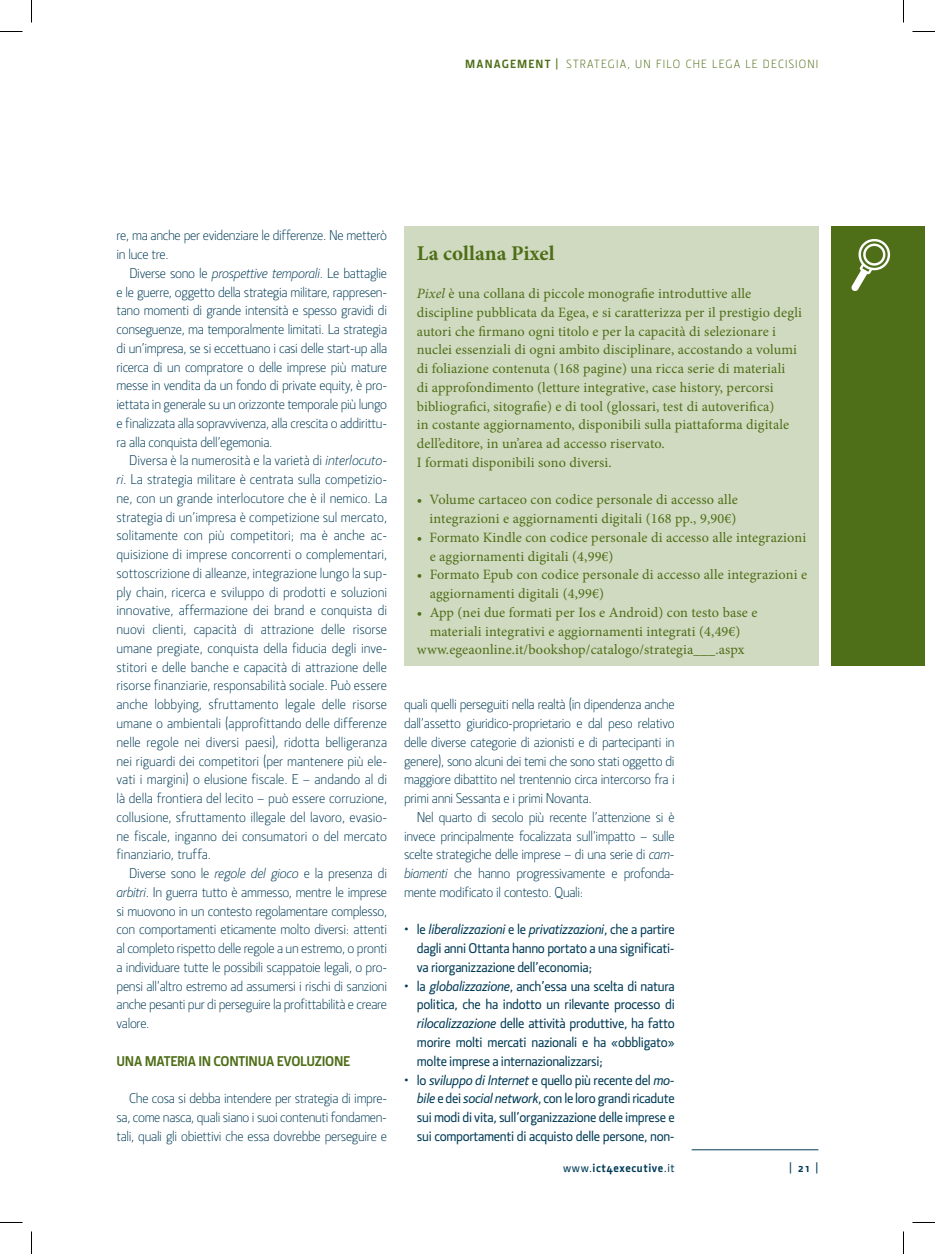
<style>
.page{position:relative;width:935px;height:1254px;background:#fff}
.page>*{position:absolute;margin:0;border:0;box-sizing:border-box;transform-origin:0 0}
.t1{font:700 21px "Minion Pro";color:#4e6e17}
.t2{font:300 14.25px/18.8px "Section";letter-spacing:-.02em;color:#003b57;text-align:justify}
.t3{font:14.25px/18.8px "Minion Pro";letter-spacing:.01em;color:#4e6e17}
.t4{font:500 14.25px/18.8px "Section";letter-spacing:-.02em;color:#003b57;text-align:justify}
.t5{font:700 14.25px "Section";letter-spacing:-.02em;color:#4e6e17}
.t6{font:300 12px "Section";letter-spacing:.1em;color:#4e6e17}
.t7{font:700 12px "Section";letter-spacing:.045em;color:#003b57}
.s1{font-weight:700}
.s2{font-style:italic}
.s3{font-weight:500}
</style>
<div class="page">
<hr style="left:691px;top:1149px;width:127px;height:1px;background:#003b57">
<div style="left:831px;top:226px;width:93px;height:439px;background:#4e6e17"></div>
<div style="left:404px;top:226px;width:414px;height:439px;background:#d0dac0"></div>
<img style="left:851px;top:239px;width:40px;height:51px">
<svg style="left:0;top:31px;width:22px;height:1px"></svg>
<svg style="left:912px;top:31px;width:23px;height:1px"></svg>
<svg style="left:0;top:1222px;width:22px;height:1px"></svg>
<svg style="left:912px;top:1222px;width:23px;height:1px"></svg>
<svg style="left:31px;top:0;width:1px;height:23px"></svg>
<svg style="left:31px;top:1231px;width:1px;height:23px"></svg>
<svg style="left:903px;top:0;width:1px;height:23px"></svg>
<svg style="left:903px;top:1231px;width:1px;height:23px"></svg>
<p class="t6" style="left:465px;top:57px;width:355px"><span class="s1">MANAGEMENT |</span> Strategia, un filo che lega le decisioni</p>
<p class="t2" style="left:117px;top:226px;width:272px">re, ma anche per evidenziare le differenze. Ne metterò in luce tre.</p>
<p class="t2" style="left:117px;top:264px;width:272px;text-indent:13px">Diverse sono le <span class="s2">prospettive temporali</span>. Le battaglie e le guerre, oggetto della strategia militare, rappresen&shy;tano momenti di grande intensità e spesso gravidi di conseguenze, ma temporalmente limitati. La strategia di un’impresa, se si eccettuano i casi delle start-up alla ricerca di un compratore o delle imprese più mature messe in vendita da un fondo di private equity, è pro&shy;iettata in generale su un orizzonte temporale più lungo e finalizzata alla sopravvivenza, alla crescita o addirittu&shy;ra alla conquista dell’egemonia.</p>
<p class="t2" style="left:117px;top:451px;width:272px;text-indent:13px">Diversa è la numerosità e la varietà di <span class="s2">interlocuto&shy;ri</span>. La strategia militare è centrata sulla competizio&shy;ne, con un grande interlocutore che è il nemico. La strategia di un’impresa è competizione sul mercato, solitamente con più competitori; ma è anche ac&shy;quisizione di imprese concorrenti o complementari, sottoscrizione di alleanze, integrazione lungo la sup&shy;ply chain, ricerca e sviluppo di prodotti e soluzioni innovative, affermazione dei brand e conquista di nuovi clienti, capacità di attrazione delle risorse umane pregiate, conquista della fiducia degli inve&shy;stitori e delle banche e capacità di attrazione delle risorse finanziarie, responsabilità sociale. Può essere anche lobbying, sfruttamento legale delle risorse umane o ambientali (approfittando delle differenze nelle regole nei diversi paesi), ridotta belligeranza nei riguardi dei competitori (per mantenere più ele&shy;vati i margini) o elusione fiscale. E – andando al di là della frontiera del lecito – può essere corruzione, collusione, sfruttamento illegale del lavoro, evasio&shy;ne fiscale, inganno dei consumatori o del mercato finanziario, truffa.</p>
<p class="t2" style="left:117px;top:864px;width:272px;text-indent:13px">Diverse sono le <span class="s2">regole del gioco</span> e la presenza di <span class="s2">arbitri</span>. I n guerra tutto è ammesso, mentre le imprese si muovono in un contesto regolamentare complesso, con comportamenti eticamente molto diversi: attenti al completo rispetto delle regole a un estremo, o pronti a individuare tutte le possibili scappatoie legali, o pro&shy;pensi all’altro estremo ad assumersi i rischi di sanzioni anche pesanti pur di perseguire la profittabilità e creare valore.</p>
<p class="t5" style="left:117px;top:1052px;width:235px">UNA MATERIA IN CONTINUA EVOLUZIONE</p>
<p class="t2" style="left:117px;top:1089px;width:272px;text-indent:13px">Che cosa si debba intendere per strategia di impre&shy;sa, come nasca, quali siano i suoi contenuti fondamen&shy;tali, quali gli obiettivi che essa dovrebbe perseguire e</p>
<h1 class="t1" style="left:417px;top:239px;width:139px">La collana Pixel</h1>
<p class="t3" style="left:417px;top:284px;width:386px"><span class="s2">Pixel</span> è una collana di piccole monografie introduttive alle discipline pubblicata da Egea, e si caratterizza per il prestigio degli autori che firmano ogni titolo e per la capacità di selezionare i nuclei essenziali di ogni ambito disciplinare, accostando a volumi di foliazione contenuta (168 pagine) una ricca serie di materiali<br>di approfondimento (letture integrative, case history, percorsi bibliografici, sitografie) e di tool (glossari, test di autoverifica)<br>in costante aggiornamento, disponibili sulla piattaforma digitale dell’editore, in un’area ad accesso riservato.<br>I formati disponibili sono diversi.</p>
<p class="t3" style="left:417px;top:490px;width:322px;text-align:right">• Volume cartaceo con codice personale di accesso alle integrazioni e aggiornamenti digitali (168 pp., 9,90€)</p>
<p class="t3" style="left:430px;top:528px;width:378px;text-indent:-13px">• Formato Kindle con codice personale di accesso alle integrazioni e aggiornamenti digitali (4,99€)</p>
<p class="t3" style="left:430px;top:565px;width:379px;text-indent:-13px">• Formato Epub con codice personale di accesso alle integrazioni e aggiornamenti digitali (4,99€)</p>
<p class="t3" style="left:417px;top:603px;width:342px">• App (nei due formati per Ios e Android) con testo base e</p>
<p class="t3" style="left:430px;top:622px;width:312px">materiali integrativi e aggiornamenti integrati (4,49€)</p>
<p class="t3" style="left:417px;top:640px;width:329px">www.egeaonline.it/bookshop/catalogo/strategia___.aspx</p>
<p class="t2" style="left:404px;top:695px;width:272px">quali quelli perseguiti nella realtà (in dipendenza anche dall’assetto giuridico-proprietario e dal peso relativo delle diverse categorie di azionisti e di partecipanti in genere), sono alcuni dei temi che sono stati oggetto di maggiore dibattito nel trentennio circa intercorso fra i primi anni Sessanta e i primi Novanta.</p>
<p class="t2" style="left:404px;top:808px;width:272px;text-indent:13px">Nel quarto di secolo più recente l’attenzione si è invece principalmente focalizzata sull’impatto – sulle scelte strategiche delle imprese – di una serie di <span class="s2">cam&shy;biamenti</span> che hanno progressivamente e profonda&shy;mente modificato il contesto. Quali:</p>
<p class="t4" style="left:417px;top:920px;width:259px;text-indent:-13px">• le <span class="s2">liberalizzazioni</span> e le <span class="s2">privatizzazioni</span>, che a partire dagli anni Ottanta hanno portato a una significati&shy;va riorganizzazione dell’economia;</p>
<p class="t4" style="left:417px;top:976px;width:259px;text-indent:-13px">• la <span class="s2">globalizzazione</span>, anch’essa una scelta di natura politica, che ha indotto un rilevante processo di <span class="s2">rilocalizzazione</span> delle attività produttive, ha fatto morire molti mercati nazionali e ha «obbligato» molte imprese a internazionalizzarsi;</p>
<p class="t4" style="left:417px;top:1070px;width:259px;text-indent:-13px">• lo <span class="s2">sviluppo di Internet</span> e quello più recente del <span class="s2">mo&shy;bile</span> e dei <span class="s2">social network</span>, con le loro grandi ricadute sui modi di vita, sull’organizzazione delle imprese e sui comportamenti di acquisto delle persone, non-</p>
<p class="t7" style="left:563px;top:1161px;width:113px"><span class="s3">www.</span>ICT4EXECUTIVE<span class="s3">.it</span></p>
<p class="t7" style="left:789px;top:1161px;width:31px">| 21 |</p>
</div>
